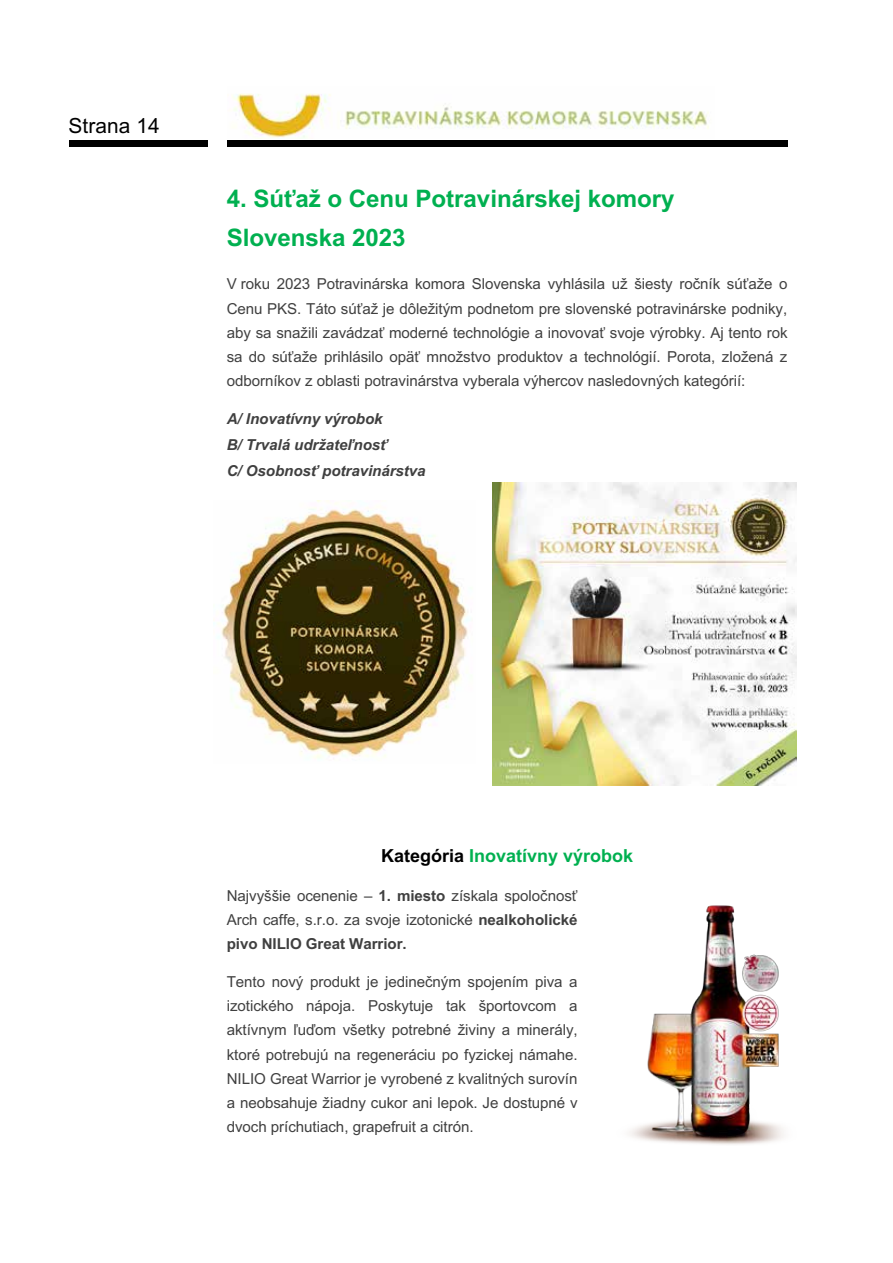
<style>
.page{position:relative;width:893px;height:1263px;background:#fff}
.page>*{position:absolute;margin:0;border:0;box-sizing:border-box;transform-origin:0 0}
.t1{font:700 24.15px/38.5px "Arial";color:#00b050}
.t2{font:20.85px "Arial";letter-spacing:.005em;color:#000}
.t3{font:700 18px "Arial";color:#00b050}
.t4{font:15.15px/24.2px "Arial";letter-spacing:-.005em;color:#404040;text-align:justify}
.t5{font:italic 700 15.15px/26px "Arial";letter-spacing:-.005em;color:#404040}
.s1{color:#000}
.s2{font-weight:700}
</style>
<div class="page">
<div style="left:69px;top:141px;width:139px;height:6px;background:#000"></div>
<div style="left:227px;top:141px;width:561px;height:6px;background:#000"></div>
<img style="left:232px;top:93px;width:477px;height:46px">
<img style="left:217px;top:501px;width:253px;height:258px">
<img style="left:493px;top:482px;width:303px;height:304px">
<img style="left:629px;top:905px;width:155px;height:240px">
<h2 class="t2" style="left:69px;top:111px;width:92px">Strana 14</h2>
<h1 class="t1" style="left:227px;top:180px;width:449px">4. Súťaž o Cenu Potravinárskej komory<br>Slovenska 2023</h1>
<p class="t4" style="left:227px;top:272px;width:562px">V roku 2023 Potravinárska komora Slovenska vyhlásila už šiesty ročník súťaže o Cenu PKS. Táto súťaž je dôležitým podnetom pre slovenské potravinárske podniky, aby sa snažili zavádzať moderné technológie a inovovať svoje výrobky. Aj tento rok sa do súťaže prihlásilo opäť množstvo produktov a technológií. Porota, zložená z odborníkov z oblasti potravinárstva vyberala výhercov nasledovných kategórií:</p>
<p class="t5" style="left:227px;top:406px;width:200px">A/ Inovatívny výrobok<br>B/ Trvalá udržateľnosť<br>C/ Osobnosť potravinárstva</p>
<p class="t3" style="left:381px;top:842px;width:254px"><span class="s1">Kategória</span> Inovatívny výrobok</p>
<p class="t4" style="left:227px;top:884px;width:352px">Najvyššie ocenenie – <span class="s2">1. miesto</span> získala spoločnosť Arch caffe, s.r.o. za svoje izotonické <span class="s2">nealkoholické pivo NILIO Great Warrior.</span></p>
<p class="t4" style="left:227px;top:970px;width:353px">Tento nový produkt je jedinečným spojením piva a izotického nápoja. Poskytuje tak športovcom a aktívnym ľuďom všetky potrebné živiny a minerály, ktoré potrebujú na regeneráciu po fyzickej námahe.<br>NILIO Great Warrior je vyrobené z kvalitných surovín a neobsahuje žiadny cukor ani lepok. Je dostupné v dvoch príchutiach, grapefruit a citrón.</p>
</div>
